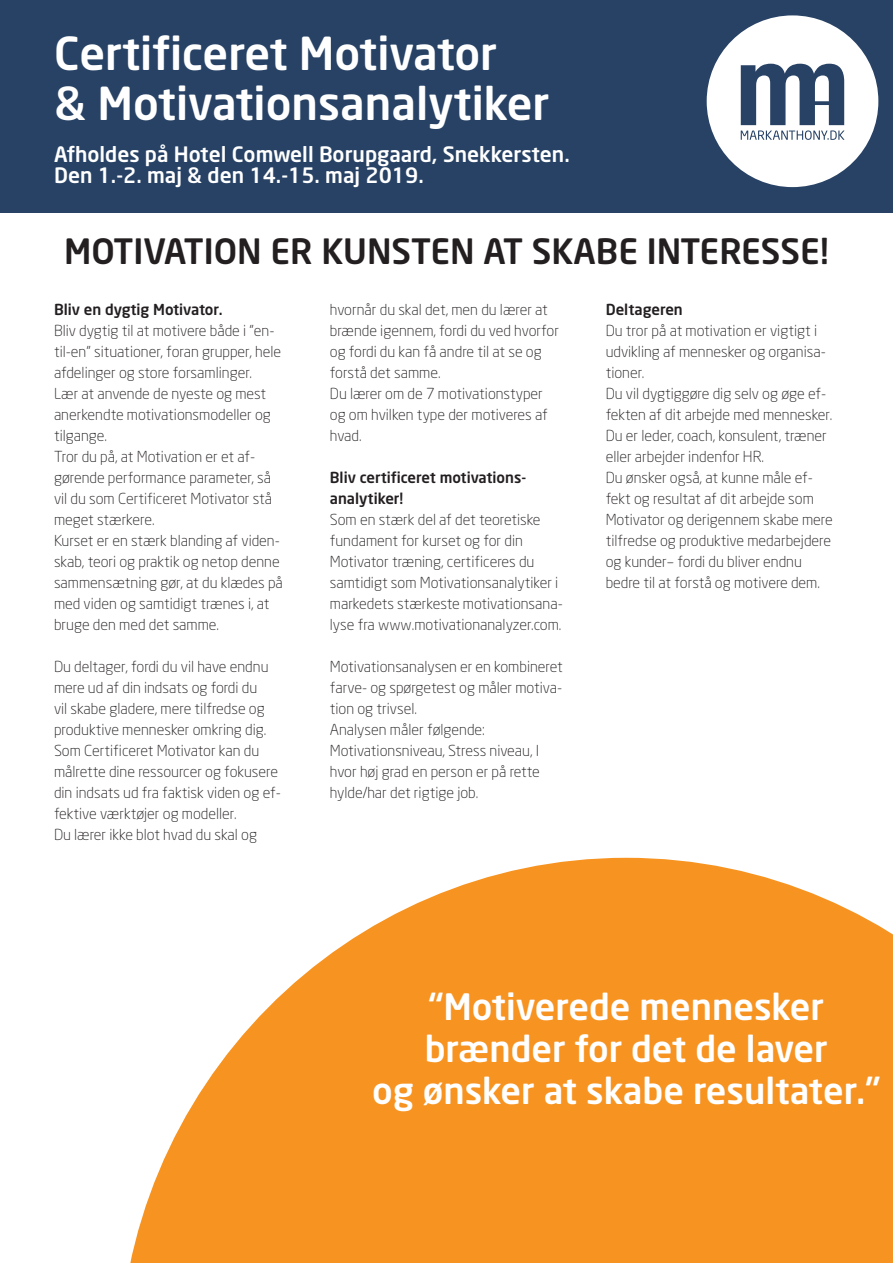
<style>
.page{position:relative;width:893px;height:1263px;background:#fff}
.page>*{position:absolute;margin:0;border:0;box-sizing:border-box;transform-origin:0 0}
.t1{font:500 45px/50.2px "Neo Sans";color:#fff}
.t2{font:500 36px "Neo Sans";color:#fff}
.t3{font:500 34.5px "Neo Sans";color:#231f20}
.t4{font:500 21px "Neo Sans";color:#fff}
.t5{font:300 15px/21px "Neo Sans";color:#231f20}
.t6{font:500 15px/21px "Neo Sans";color:#231f20}
</style>
<div class="page">
<svg style="left:130px;top:858px;width:763px;height:405px;fill:#f79320"></svg>
<div style="left:0;top:0;width:893px;height:213px;background:#274265"></div>
<svg style="left:707px;top:15px;width:171px;height:172px"></svg>
<p class="t1" style="left:54px;top:27px;width:497px">Certificeret Motivator<br>&amp; Motivationsanalytiker</p>
<p class="t4" style="left:54px;top:141px;width:517px">Afholdes på Hotel Comwell Borupgaard, Snekkersten.</p>
<p class="t4" style="left:54px;top:162px;width:371px">Den 1.-2. maj &amp; den 14.-15. maj 2019.</p>
<p class="t3" style="left:64px;top:230px;width:766px">MOTIVATION ER KUNSTEN AT SKABE INTERESSE!</p>
<p class="t6" style="left:54px;top:299px;width:170px">Bliv en dygtig Motivator.</p>
<p class="t5" style="left:54px;top:320px;width:229px">Bliv dygtig til at motivere både i ”en&shy;til-en” situationer, foran grupper, hele afdelinger og store forsamlinger.</p>
<p class="t5" style="left:54px;top:383px;width:218px">Lær at anvende de nyeste og mest anerkendte motivationsmodeller og tilgange.</p>
<p class="t5" style="left:54px;top:446px;width:220px">Tror du på, at Motivation er et af&shy;gørende performance parameter, så vil du som Certificeret Motivator stå meget stærkere.</p>
<p class="t5" style="left:54px;top:530px;width:230px">Kurset er en stærk blanding af viden&shy;skab, teori og praktik og netop denne sammensætning gør, at du klædes på med viden og samtidigt trænes i, at bruge den med det samme.</p>
<p class="t5" style="left:54px;top:656px;width:216px">Du deltager, fordi du vil have endnu mere ud af din indsats og fordi du vil skabe gladere, mere tilfredse og produktive mennesker omkring dig.</p>
<p class="t5" style="left:54px;top:740px;width:228px">Som Certificeret Motivator kan du målrette dine ressourcer og fokusere din indsats ud fra faktisk viden og ef&shy;fektive værktøjer og modeller.</p>
<p class="t5" style="left:54px;top:824px;width:205px">Du lærer ikke blot hvad du skal og</p>
<p class="t5" style="left:330px;top:299px;width:231px">hvornår du skal det, men du lærer at brænde igennem, fordi du ved hvorfor og fordi du kan få andre til at se og forstå det samme.</p>
<p class="t5" style="left:330px;top:383px;width:219px">Du lærer om de 7 motivationstyper og om hvilken type der motiveres af hvad.</p>
<p class="t6" style="left:330px;top:467px;width:198px">Bliv certificeret motivations&shy;analytiker!</p>
<p class="t5" style="left:330px;top:509px;width:235px">Som en stærk del af det teoretiske fundament for kurset og for din Motivator træning, certificeres du samtidigt som Motivationsanalytiker i markedets stærkeste motivationsana&shy;lyse fra www.motivationanalyzer.com.</p>
<p class="t5" style="left:330px;top:656px;width:235px;text-align:justify">Motivationsanalysen er en kombineret farve- og spørgetest og måler motiva&shy;tion og trivsel.</p>
<p class="t5" style="left:330px;top:719px;width:157px">Analysen måler følgende:</p>
<p class="t5" style="left:330px;top:740px;width:212px;text-align:justify">Motivationsniveau, Stress niveau, I hvor høj grad en person er på rette hylde/har det rigtige job.</p>
<p class="t6" style="left:606px;top:299px;width:79px">Deltageren</p>
<p class="t5" style="left:606px;top:320px;width:222px">Du tror på at motivation er vigtigt i udvikling af mennesker og organisa&shy;tioner.</p>
<p class="t5" style="left:606px;top:383px;width:228px">Du vil dygtiggøre dig selv og øge ef&shy;fekten af dit arbejde med mennesker.</p>
<p class="t5" style="left:606px;top:425px;width:223px">Du er leder, coach, konsulent, træner eller arbejder indenfor HR.</p>
<p class="t5" style="left:606px;top:467px;width:229px">Du ønsker også, at kunne måle ef&shy;fekt og resultat af dit arbejde som Motivator og derigennem skabe mere tilfredse og produktive medarbejdere og kunder– fordi du bliver endnu bedre til at forstå og motivere dem.</p>
<p class="t2" style="left:428px;top:984px;width:397px">“Motiverede mennesker</p>
<p class="t2" style="left:425px;top:1026px;width:405px">brænder for det de laver</p>
<p class="t2" style="left:372px;top:1068px;width:510px">og ønsker at skabe resultater.”</p>
</div>
